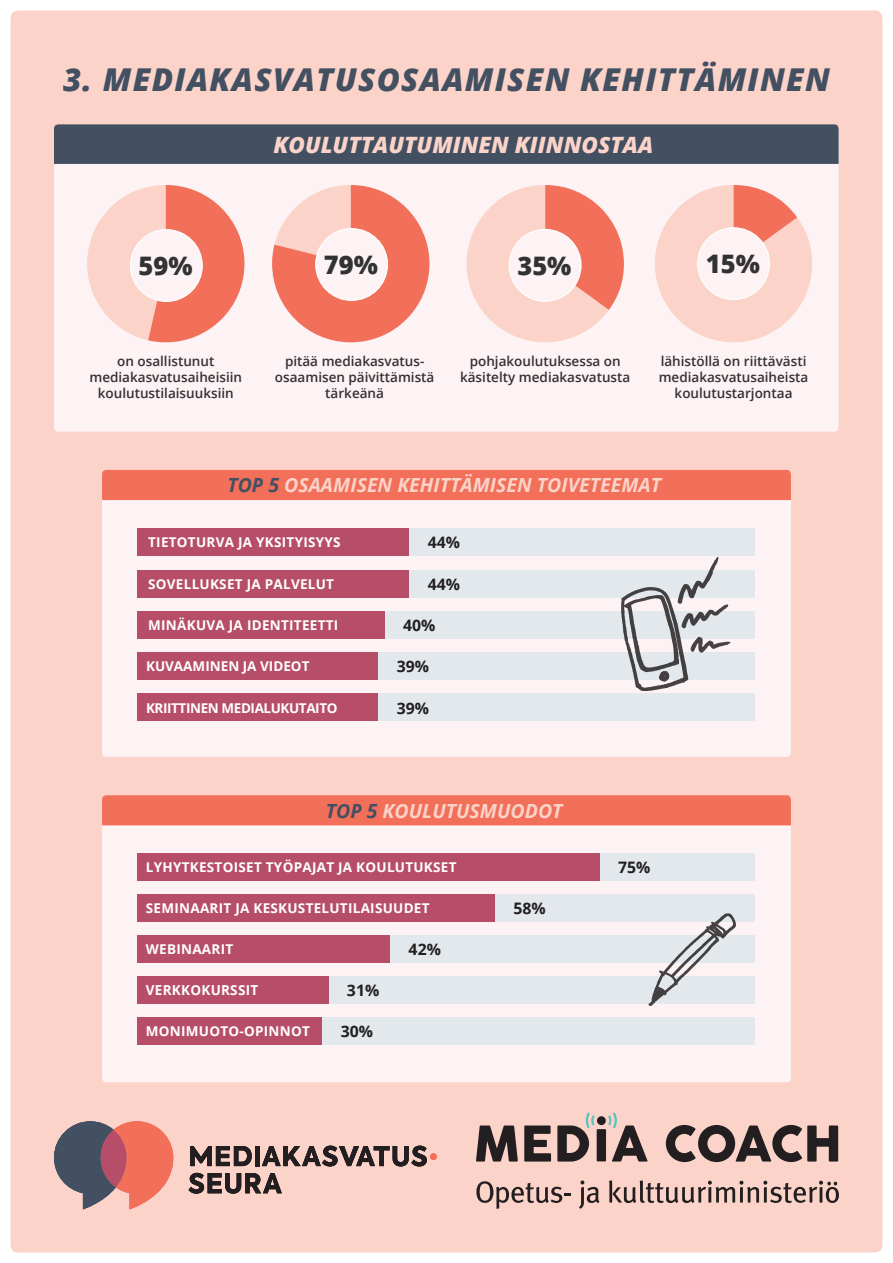
<style>
.page{position:relative;width:893px;height:1263px;background:#fff}
.page>*{position:absolute;margin:0;border:0;box-sizing:border-box;transform-origin:0 0}
.t1{font:italic 800 31.5px "Open Sans";letter-spacing:.04em;color:#425062}
.t2{font:800 25.5px "Open Sans";color:#333233}
.t3{font:italic 800 22.5px "Open Sans";color:#fcd3c9}
.t4{font:italic 700 19.5px "Open Sans";color:#fcd3c9}
.t5{font:700 15.75px "Open Sans";color:#231f20}
.t6{font:700 13.8px "Open Sans";letter-spacing:.02em;color:#fff}
.t7{font:600 13.5px/16.2px "Open Sans";color:#333233;text-align:center}
.t8{font:700 13.5px "Open Sans";letter-spacing:.02em;color:#fff}
.t9{font:700 13.5px "Open Sans";letter-spacing:-.03em;color:#fff}
.t10{font:700 13.5px "Open Sans";color:#fff}
.s1{color:#425062}
</style>
<div class="page">
<div style="left:5px;top:5px;width:883px;height:1253px;background:#fcd3c9;border-radius:13px"></div>
<div style="left:0;top:0;width:893px;height:1263px;border:10px solid #fff;border-radius:13px"></div>
<svg style="left:476px;top:1125px;width:42px;height:36px"></svg>
<svg style="left:524px;top:1125px;width:27px;height:36px"></svg>
<svg style="left:666px;top:1125px;width:172px;height:37px"></svg>
<div style="left:597px;top:1116px;width:9px;height:9px;background:#231f20;border-radius:50%"></div>
<div style="left:597px;top:1129px;width:9px;height:32px;background:#231f20"></div>
<svg style="left:608px;top:1112px;width:40px;height:49px"></svg>
<svg style="left:557px;top:1112px;width:38px;height:49px"></svg>
<svg style="left:476px;top:1181px;width:95px;height:28px"></svg>
<svg style="left:579px;top:1180px;width:20px;height:29px"></svg>
<svg style="left:609px;top:1180px;width:230px;height:23px"></svg>
<svg style="left:190px;top:1146px;width:62px;height:20px"></svg>
<hr style="left:255px;top:1146px;width:4px;height:20px;background:#231f20">
<svg style="left:262px;top:1146px;width:165px;height:20px"></svg>
<div style="left:430px;top:1153px;width:7px;height:7px;background:#f26f59;border-radius:50%"></div>
<svg style="left:189px;top:1173px;width:93px;height:20px"></svg>
<svg style="left:54px;top:1121px;width:119px;height:88px"></svg>
<div style="left:54px;top:130px;width:785px;height:302px;background:#fdf3f4;border-radius:4px"></div>
<svg style="left:87px;top:185px;width:157px;height:157px"></svg>
<div style="left:131px;top:230px;width:71px;height:71px;background:#fdf3f4;border-radius:50%"></div>
<div style="left:130px;top:229px;width:73px;height:73px;border:1px solid #fff;border-radius:50%"></div>
<svg style="left:466px;top:185px;width:158px;height:158px"></svg>
<div style="left:509px;top:229px;width:72px;height:72px;background:#fdf3f4;border-radius:50%"></div>
<div style="left:509px;top:229px;width:73px;height:73px;border:1px solid #fff;border-radius:50%"></div>
<svg style="left:272px;top:185px;width:157px;height:157px"></svg>
<div style="left:316px;top:229px;width:71px;height:71px;background:#fdf3f4;border-radius:50%"></div>
<div style="left:315px;top:228px;width:73px;height:73px;border:1px solid #fff;border-radius:50%"></div>
<svg style="left:655px;top:185px;width:158px;height:158px"></svg>
<div style="left:698px;top:228px;width:71px;height:71px;background:#fdf3f4;border-radius:50%"></div>
<div style="left:697px;top:227px;width:73px;height:73px;border:1px solid #fff;border-radius:50%"></div>
<div style="left:54px;top:124px;width:785px;height:40px;background:#425062"></div>
<div style="left:102px;top:470px;width:689px;height:287px;background:#fdf3f4;border-radius:4px"></div>
<div style="left:138px;top:528px;width:617px;height:28px;background:#e2e8eb"></div>
<div style="left:138px;top:528px;width:271px;height:28px;background:#b74e69"></div>
<div style="left:138px;top:569px;width:617px;height:28px;background:#e2e8eb"></div>
<div style="left:138px;top:569px;width:271px;height:28px;background:#b74e69"></div>
<div style="left:138px;top:611px;width:617px;height:27px;background:#e2e8eb"></div>
<div style="left:138px;top:611px;width:247px;height:27px;background:#b74e69"></div>
<div style="left:138px;top:652px;width:617px;height:28px;background:#e2e8eb"></div>
<div style="left:138px;top:652px;width:240px;height:28px;background:#b74e69"></div>
<div style="left:138px;top:693px;width:617px;height:28px;background:#e2e8eb"></div>
<div style="left:138px;top:693px;width:240px;height:28px;background:#b74e69"></div>
<svg style="left:621px;top:557px;width:109px;height:134px"></svg>
<div style="left:102px;top:470px;width:689px;height:30px;background:#f26f59"></div>
<div style="left:102px;top:795px;width:689px;height:287px;background:#fdf3f4;border-radius:4px"></div>
<div style="left:102px;top:795px;width:689px;height:30px;background:#f26f59"></div>
<div style="left:137px;top:853px;width:618px;height:28px;background:#e2e8eb"></div>
<div style="left:137px;top:853px;width:463px;height:28px;background:#b74e69"></div>
<div style="left:137px;top:894px;width:618px;height:28px;background:#e2e8eb"></div>
<div style="left:137px;top:894px;width:358px;height:28px;background:#b74e69"></div>
<div style="left:137px;top:935px;width:618px;height:28px;background:#e2e8eb"></div>
<div style="left:137px;top:935px;width:253px;height:28px;background:#b74e69"></div>
<div style="left:137px;top:976px;width:618px;height:28px;background:#e2e8eb"></div>
<div style="left:137px;top:976px;width:191px;height:28px;background:#b74e69"></div>
<div style="left:138px;top:1017px;width:617px;height:28px;background:#e2e8eb"></div>
<div style="left:137px;top:1017px;width:185px;height:28px;background:#b74e69"></div>
<svg style="left:648px;top:913px;width:88px;height:93px"></svg>
<p class="t1" style="left:63px;top:56px;width:768px">3. MEDIAKASVATUSOSAAMISEN KEHITTÄMINEN</p>
<p class="t3" style="left:273px;top:127px;width:381px">KOULUTTAUTUMINEN KIINNOSTAA</p>
<p class="t2" style="left:139px;top:247px;width:56px">59%</p>
<p class="t7" style="left:89px;top:353px;width:154px">on osallistunut mediakasvatusaiheisiin koulutustilaisuuksiin</p>
<p class="t2" style="left:324px;top:246px;width:56px">79%</p>
<p class="t2" style="left:517px;top:246px;width:56px">35%</p>
<p class="t2" style="left:706px;top:245px;width:56px">15%</p>
<p class="t7" style="left:275px;top:353px;width:161px">pitää mediakasvatus&shy;osaamisen päivittämistä</p>
<p class="t7" style="left:325px;top:385px;width:60px">tärkeänä</p>
<p class="t7" style="left:460px;top:353px;width:172px">pohjakoulutuksessa on käsitelty mediakasvatusta</p>
<p class="t7" style="left:659px;top:353px;width:151px">lähistöllä on riittävästi mediakasvatusaiheista koulutustarjontaa</p>
<p class="t4" style="left:227px;top:472px;width:435px"><span class="s1">TOP 5</span> OSAAMISEN KEHITTÄMISEN TOIVETEEMAT</p>
<p class="t8" style="left:148px;top:533px;width:194px">TIETOTURVA JA YKSITYISYYS</p>
<p class="t5" style="left:428px;top:531px;width:34px">44%</p>
<p class="t8" style="left:148px;top:574px;width:187px">SOVELLUKSET JA PALVELUT</p>
<p class="t5" style="left:428px;top:573px;width:34px">44%</p>
<p class="t8" style="left:148px;top:615px;width:192px">MINÄKUVA JA IDENTITEETTI</p>
<p class="t5" style="left:403px;top:614px;width:34px">40%</p>
<p class="t10" style="left:146px;top:657px;width:165px">KUVAAMINEN JA VIDEOT</p>
<p class="t5" style="left:397px;top:655px;width:34px">39%</p>
<p class="t9" style="left:146px;top:698px;width:193px">KRIITTINEN MEDIALUKUTAITO</p>
<p class="t5" style="left:397px;top:697px;width:34px">39%</p>
<p class="t4" style="left:326px;top:797px;width:238px"><span class="s1">TOP 5</span> KOULUTUSMUODOT</p>
<p class="t8" style="left:146px;top:857px;width:312px">LYHYTKESTOISET TYÖPAJAT JA KOULUTUKSET</p>
<p class="t5" style="left:618px;top:856px;width:34px">75%</p>
<p class="t8" style="left:146px;top:898px;width:285px">SEMINAARIT JA KESKUSTELUTILAISUUDET</p>
<p class="t5" style="left:513px;top:897px;width:34px">58%</p>
<p class="t8" style="left:146px;top:939px;width:89px">WEBINAARIT</p>
<p class="t5" style="left:409px;top:938px;width:34px">42%</p>
<p class="t6" style="left:146px;top:980px;width:114px">VERKKOKURSSIT</p>
<p class="t5" style="left:347px;top:979px;width:34px">31%</p>
<p class="t8" style="left:146px;top:1021px;width:166px">MONIMUOTO-OPINNOT</p>
<p class="t5" style="left:341px;top:1020px;width:34px">30%</p>
</div>
